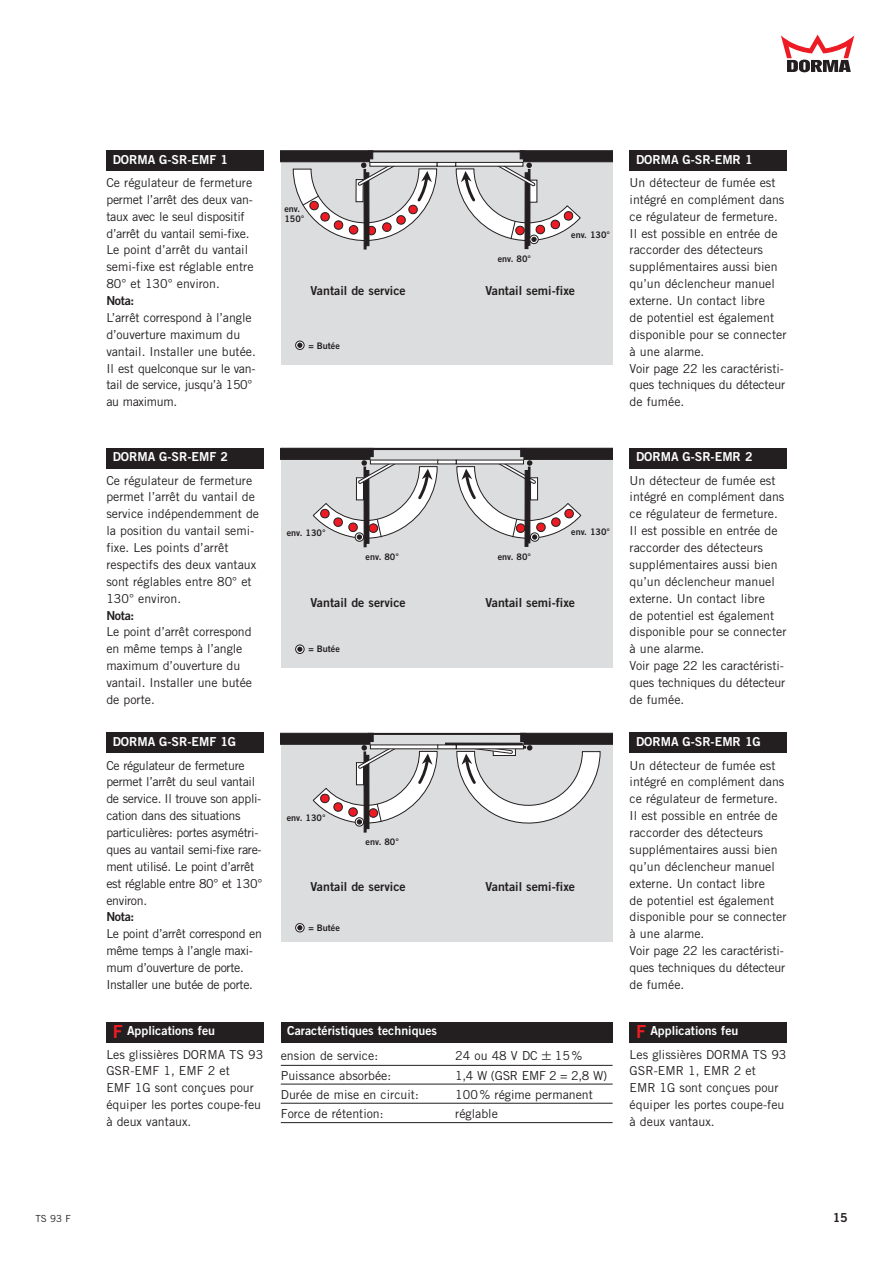
<style>
.page{position:relative;width:893px;height:1263px;background:#fff}
.page>*{position:absolute;margin:0;border:0;box-sizing:border-box;transform-origin:0 0}
.t1{font:12.3px/17px "Trade Gothic";color:#231f20}
.t2{font:12.3px/17px "Trade Gothic";letter-spacing:-.025em;color:#231f20}
.t3{font:12.3px "Trade Gothic Bold Two";color:#fff}
.t4{font:12.3px "Trade Gothic Bold Two";color:#231f20}
.t5{font:9.75px "Trade Gothic";color:#231f20}
.t6{font:9px/9.8px "Trade Gothic Bold Two";color:#231f20}
.s1{font-size:18px;color:#ed1c24}
.s2{font-family:"AG Figures+Pi BQ"}
</style>
<div class="page">
<svg style="left:781px;top:35px;width:73px;height:37px"></svg>
<div style="left:281px;top:150px;width:331px;height:214px;background:#dcddde"></div>
<div style="left:295px;top:341px;width:9px;height:9px;border:1px solid #231f20;border-radius:50%"></div>
<svg style="left:297px;top:343px;width:5px;height:5px"></svg>
<svg style="left:281px;top:150px;width:331px;height:100px"></svg>
<div style="left:281px;top:448px;width:331px;height:220px;background:#dcddde"></div>
<div style="left:295px;top:645px;width:9px;height:9px;border:1px solid #231f20;border-radius:50%"></div>
<svg style="left:297px;top:647px;width:5px;height:5px"></svg>
<svg style="left:281px;top:448px;width:331px;height:100px"></svg>
<div style="left:281px;top:733px;width:331px;height:208px;background:#dcddde"></div>
<svg style="left:444px;top:733px;width:168px;height:91px"></svg>
<hr style="left:368px;top:733px;width:157px;height:2px;background:#231f20">
<div style="left:295px;top:923px;width:9px;height:9px;border:1px solid #231f20;border-radius:50%"></div>
<svg style="left:297px;top:925px;width:5px;height:5px"></svg>
<svg style="left:281px;top:733px;width:157px;height:100px"></svg>
<div style="left:106px;top:733px;width:158px;height:20px;background:#231f20"></div>
<div style="left:106px;top:448px;width:158px;height:20px;background:#231f20"></div>
<div style="left:106px;top:150px;width:158px;height:21px;background:#231f20"></div>
<div style="left:629px;top:733px;width:158px;height:20px;background:#231f20"></div>
<div style="left:629px;top:448px;width:158px;height:20px;background:#231f20"></div>
<div style="left:629px;top:150px;width:158px;height:21px;background:#231f20"></div>
<hr style="left:281px;top:1065px;width:331px;height:1px;background:#231f20">
<hr style="left:281px;top:1084px;width:331px;height:1px;background:#231f20">
<hr style="left:281px;top:1103px;width:331px;height:1px;background:#231f20">
<hr style="left:281px;top:1122px;width:331px;height:1px;background:#231f20">
<div style="left:106px;top:1022px;width:158px;height:20px;background:#231f20"></div>
<div style="left:629px;top:1022px;width:158px;height:20px;background:#231f20"></div>
<div style="left:281px;top:1022px;width:331px;height:20px;background:#231f20"></div>
<p class="t3" style="left:113px;top:155px;width:117px">DORMA G-SR-EMF 1</p>
<p class="t3" style="left:636px;top:155px;width:118px">DORMA G-SR-EMR 1</p>
<p class="t1" style="left:106px;top:175px;width:149px">Ce régulateur de fermeture permet l’arrêt des deux van&shy;taux avec le seul dispositif d’arrêt du vantail semi-fixe.<br>Le point d’arrêt du vantail semi-fixe est réglable entre<br>80° et 130° environ.</p>
<p class="t4" style="left:106px;top:296px;width:29px">Nota:</p>
<p class="t1" style="left:106px;top:310px;width:151px">L’arrêt correspond à l’angle d’ouverture maximum du vantail. Installer une butée.<br>Il est quelconque sur le van&shy;tail de service, jusqu’à 150° au maximum.</p>
<p class="t6" style="left:284px;top:205px;width:22px">env.<br>150°</p>
<p class="t6" style="left:497px;top:255px;width:35px">env. 80°</p>
<p class="t6" style="left:571px;top:230px;width:40px">env. 130°</p>
<p class="t4" style="left:310px;top:286px;width:97px">Vantail de service</p>
<p class="t4" style="left:485px;top:286px;width:91px">Vantail semi-fixe</p>
<p class="t6" style="left:308px;top:342px;width:33px">= Butée</p>
<p class="t1" style="left:629px;top:175px;width:158px">Un détecteur de fumée est intégré en complément dans ce régulateur de fermeture.<br>Il est possible en entrée de raccorder des détecteurs supplémentaires aussi bien qu’un déclencheur manuel externe. Un contact libre<br>de potentiel est également disponible pour se connecter à une alarme.<br>Voir page 22 les caractéristi&shy;ques techniques du détecteur de fumée.</p>
<p class="t3" style="left:113px;top:452px;width:117px">DORMA G-SR-EMF 2</p>
<p class="t3" style="left:636px;top:452px;width:118px">DORMA G-SR-EMR 2</p>
<p class="t1" style="left:106px;top:473px;width:154px">Ce régulateur de fermeture permet l’arrêt du vantail de service indépendemment de la position du vantail semi&shy;fixe. Les points d’arrêt respectifs des deux vantaux sont réglables entre 80° et<br>130° environ.</p>
<p class="t4" style="left:106px;top:611px;width:29px">Nota:</p>
<p class="t1" style="left:106px;top:625px;width:147px">Le point d’arrêt correspond en même temps à l’angle maximum d’ouverture du vantail. Installer une butée de porte.</p>
<p class="t6" style="left:287px;top:528px;width:40px">env. 130°</p>
<p class="t6" style="left:571px;top:528px;width:40px">env. 130°</p>
<p class="t6" style="left:365px;top:552px;width:35px">env. 80°</p>
<p class="t6" style="left:497px;top:552px;width:35px">env. 80°</p>
<p class="t4" style="left:310px;top:598px;width:97px">Vantail de service</p>
<p class="t4" style="left:485px;top:598px;width:91px">Vantail semi-fixe</p>
<p class="t6" style="left:308px;top:644px;width:33px">= Butée</p>
<p class="t1" style="left:629px;top:473px;width:158px">Un détecteur de fumée est intégré en complément dans ce régulateur de fermeture.<br>Il est possible en entrée de raccorder des détecteurs supplémentaires aussi bien qu’un déclencheur manuel externe. Un contact libre<br>de potentiel est également disponible pour se connecter à une alarme.<br>Voir page 22 les caractéristi&shy;ques techniques du détecteur de fumée.</p>
<p class="t3" style="left:113px;top:737px;width:125px">DORMA G-SR-EMF 1G</p>
<p class="t3" style="left:636px;top:737px;width:126px">DORMA G-SR-EMR 1G</p>
<p class="t2" style="left:106px;top:758px;width:157px">Ce régulateur de fermeture permet l’arrêt du seul vantail de service. Il trouve son appli&shy;cation dans des situations particulières: portes asymétri&shy;ques au vantail semi-fixe rare&shy;ment utilisé. Le point d’arrêt est réglable entre 80° et 130° environ.</p>
<p class="t4" style="left:106px;top:913px;width:29px">Nota:</p>
<p class="t2" style="left:106px;top:927px;width:157px">Le point d’arrêt correspond en même temps à l’angle maxi&shy;mum d’ouverture de porte.<br>Installer une butée de porte.</p>
<p class="t6" style="left:287px;top:814px;width:40px">env. 130°</p>
<p class="t6" style="left:365px;top:838px;width:35px">env. 80°</p>
<p class="t4" style="left:310px;top:882px;width:97px">Vantail de service</p>
<p class="t4" style="left:485px;top:882px;width:91px">Vantail semi-fixe</p>
<p class="t6" style="left:308px;top:924px;width:33px">= Butée</p>
<p class="t1" style="left:629px;top:758px;width:158px">Un détecteur de fumée est intégré en complément dans ce régulateur de fermeture.<br>Il est possible en entrée de raccorder des détecteurs supplémentaires aussi bien qu’un déclencheur manuel externe. Un contact libre<br>de potentiel est également disponible pour se connecter à une alarme.<br>Voir page 22 les caractéristi&shy;ques techniques du détecteur de fumée.</p>
<p class="t3" style="left:113px;top:1026px;width:104px"><span class="s1">F</span> Applications feu</p>
<p class="t3" style="left:287px;top:1026px;width:151px">Caractéristiques techniques</p>
<p class="t3" style="left:636px;top:1026px;width:104px"><span class="s1">F</span> Applications feu</p>
<p class="t1" style="left:106px;top:1047px;width:158px">Les glissières DORMA TS 93<br>GSR-EMF 1, EMF 2 et<br>EMF 1G sont conçues pour équiper les portes coupe-feu à deux vantaux.</p>
<p class="t1" style="left:281px;top:1049px;width:99px">ension de service:</p>
<p class="t1" style="left:455px;top:1049px;width:129px">24 ou 48 V DC <span class="s2">±</span> 15%</p>
<p class="t1" style="left:281px;top:1068px;width:112px">Puissance absorbée:</p>
<p class="t1" style="left:455px;top:1068px;width:153px">1,4 W (GSR EMF 2 = 2,8 W)</p>
<p class="t1" style="left:281px;top:1087px;width:139px">Durée de mise en circuit:</p>
<p class="t1" style="left:455px;top:1087px;width:139px">100% régime permanent</p>
<p class="t1" style="left:281px;top:1106px;width:104px">Force de rétention:</p>
<p class="t1" style="left:455px;top:1106px;width:44px">réglable</p>
<p class="t1" style="left:629px;top:1047px;width:158px">Les glissières DORMA TS 93<br>GSR-EMR 1, EMR 2 et<br>EMR 1G sont conçues pour équiper les portes coupe-feu à deux vantaux.</p>
<p class="t5" style="left:36px;top:1215px;width:37px">TS 93 F</p>
<p class="t4" style="left:832px;top:1213px;width:17px">15</p>
</div>
